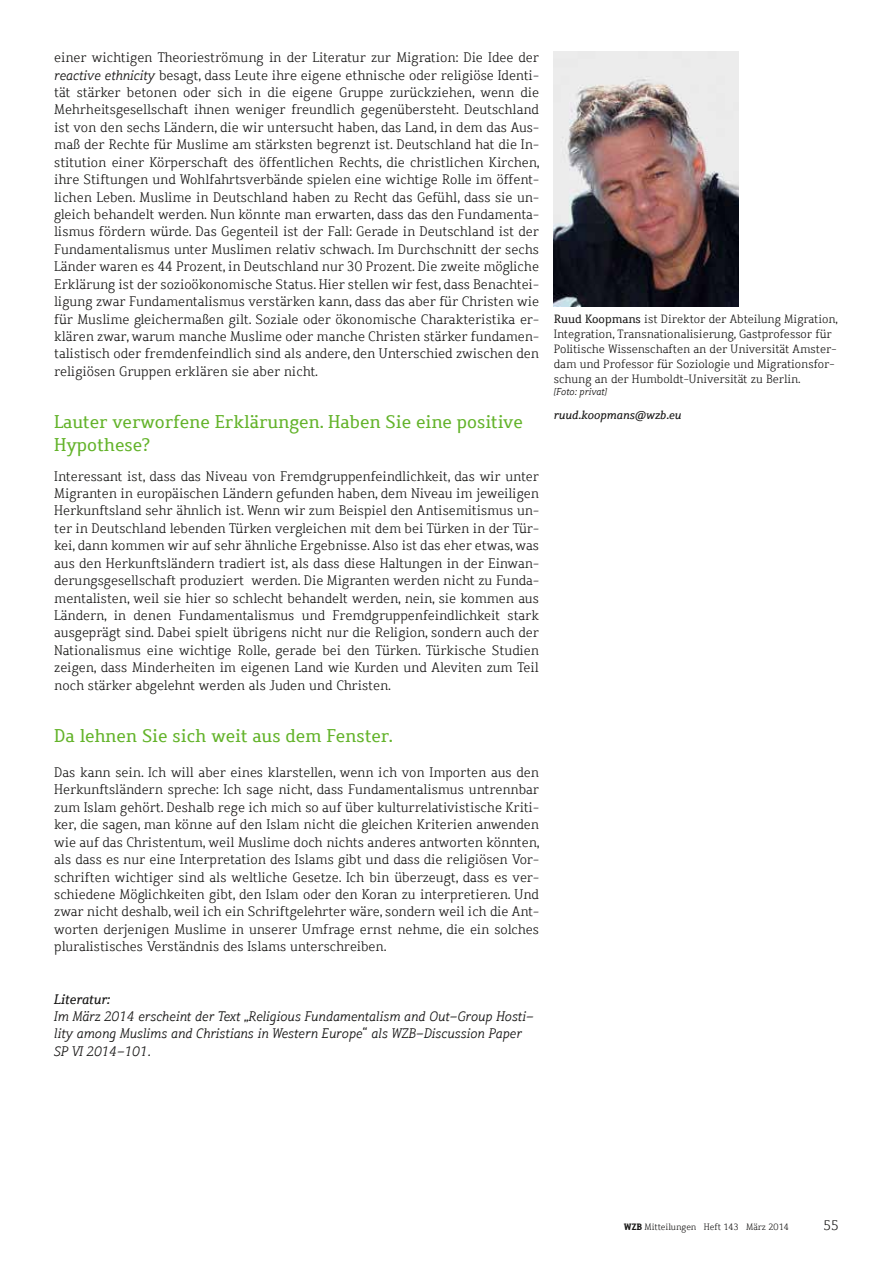
<style>
.page{position:relative;width:893px;height:1263px;background:#fff}
.page>*{position:absolute;margin:0;border:0;box-sizing:border-box;transform-origin:0 0}
.t1{font:18px/22.5px "Dahrendorf";color:#63b32a}
.t2{font:300 13.5px/17.4px "Dahrendorf";color:#181716;text-align:justify}
.t3{font:italic 300 13.5px/17.4px "Dahrendorf";color:#181716}
.t4{font:italic 13.5px "Dahrendorf";color:#181716}
.t5{font:300 11.7px/15px "Dahrendorf";color:#181716}
.t6{font:italic 11.7px "Dahrendorf";color:#181716}
.t7{font:italic 300 9.75px "Dahrendorf";color:#181716}
.t8{font:300 9px "Dahrendorf";color:#181716}
.s1{font-style:italic}
.s2{font-weight:400}
.s3{font-weight:700}
</style>
<div class="page">
<img style="left:554px;top:52px;width:185px;height:254px">
<p class="t2" style="left:54px;top:49px;width:487px">einer wichtigen Theorieströmung in der Literatur zur Migration: Die Idee der <span class="s1">reactive ethnicity</span> besagt, dass Leute ihre eigene ethnische oder religiöse Identi&shy;tät stärker betonen oder sich in die eigene Gruppe zurückziehen, wenn die Mehrheitsgesellschaft ihnen weniger freundlich gegenübersteht. Deutschland ist von den sechs Ländern, die wir untersucht haben, das Land, in dem das Aus&shy;maß der Rechte für Muslime am stärksten begrenzt ist. Deutschland hat die In&shy;stitution einer Körperschaft des öffentlichen Rechts, die christlichen Kirchen, ihre Stiftungen und Wohlfahrtsverbände spielen eine wichtige Rolle im öffent&shy;lichen Leben. Muslime in Deutschland haben zu Recht das Gefühl, dass sie un&shy;gleich behandelt werden. Nun könnte man erwarten, dass das den Fundamenta&shy;lismus fördern würde. Das Gegenteil ist der Fall: Gerade in Deutschland ist der Fundamentalismus unter Muslimen relativ schwach. Im Durchschnitt der sechs Länder waren es 44 Prozent, in Deutschland nur 30 Prozent. Die zweite mögliche Erklärung ist der sozioökonomische Status. Hier stellen wir fest, dass Benachtei&shy;ligung zwar Fundamentalismus verstärken kann, dass das aber für Christen wie für Muslime gleichermaßen gilt. Soziale oder ökonomische Charakteristika er&shy;klären zwar, warum manche Muslime oder manche Christen stärker fundamen&shy;talistisch oder fremdenfeindlich sind als andere, den Unterschied zwischen den religiösen Gruppen erklären sie aber nicht.</p>
<h1 class="t1" style="left:54px;top:411px;width:470px">Lauter verworfene Erklärungen. Haben Sie eine positive<br>Hypothese?</h1>
<p class="t2" style="left:54px;top:467px;width:486px">Interessant ist, dass das Niveau von Fremdgruppenfeindlichkeit, das wir unter Migranten in europäischen Ländern gefunden haben, dem Niveau im jeweiligen Herkunftsland sehr ähnlich ist. Wenn wir zum Beispiel den Antisemitismus un&shy;ter in Deutschland lebenden Türken vergleichen mit dem bei Türken in der Tür&shy;kei, dann kommen wir auf sehr ähnliche Ergebnisse. Also ist das eher etwas, was aus den Herkunftsländern tradiert ist, als dass diese Haltungen in der Einwan&shy;derungsgesellschaft produziert werden. Die Migranten werden nicht zu Funda&shy;mentalisten, weil sie hier so schlecht behandelt werden, nein, sie kommen aus Ländern, in denen Fundamentalismus und Fremdgruppenfeindlichkeit stark ausgeprägt sind. Dabei spielt übrigens nicht nur die Religion, sondern auch der Nationalismus eine wichtige Rolle, gerade bei den Türken. Türkische Studien zeigen, dass Minderheiten im eigenen Land wie Kurden und Aleviten zum Teil noch stärker abgelehnt werden als Juden und Christen.</p>
<h1 class="t1" style="left:54px;top:725px;width:340px">Da lehnen Sie sich weit aus dem Fenster.</h1>
<p class="t2" style="left:54px;top:764px;width:487px">Das kann sein. Ich will aber eines klarstellen, wenn ich von Importen aus den Herkunftsländern spreche: Ich sage nicht, dass Fundamentalismus untrennbar zum Islam gehört. Deshalb rege ich mich so auf über kulturrelativistische Kriti&shy;ker, die sagen, man könne auf den Islam nicht die gleichen Kriterien anwenden wie auf das Christentum, weil Muslime doch nichts anderes antworten könnten, als dass es nur eine Interpretation des Islams gibt und dass die religiösen Vor&shy;schriften wichtiger sind als weltliche Gesetze. Ich bin überzeugt, dass es ver&shy;schiedene Möglichkeiten gibt, den Islam oder den Koran zu interpretieren. Und zwar nicht deshalb, weil ich ein Schriftgelehrter wäre, sondern weil ich die Ant&shy;worten derjenigen Muslime in unserer Umfrage ernst nehme, die ein solches pluralistisches Verständnis des Islams unterschreiben.</p>
<p class="t4" style="left:54px;top:990px;width:58px">Literatur:</p>
<p class="t3" style="left:54px;top:1008px;width:481px">Im März 2014 erscheint der Text „Religious Fundamentalism and Out-Group Hosti&shy;lity among Muslims and Christians in Western Europe“ als WZB-Discussion Paper<br>SP VI 2014-101.</p>
<p class="t5" style="left:554px;top:312px;width:286px"><span class="s2">Ruud Koopmans</span> ist Direktor der Abteilung Migration, Integration, Transnationalisierung, Gastprofessor für Politische Wissenschaften an der Universität Amster&shy;dam und Professor für Soziologie und Migrationsfor&shy;schung an der Humboldt-Universität zu Berlin.</p>
<p class="t7" style="left:554px;top:386px;width:55px">[Foto: privat]</p>
<p class="t6" style="left:554px;top:407px;width:129px">ruud.koopmans@wzb.eu</p>
<p class="t8" style="left:624px;top:1221px;width:166px"><span class="s3">WZB</span> Mitteilungen Heft 143 März 2014</p>
<p class="t2" style="left:824px;top:1217px;width:17px">55</p>
</div>
